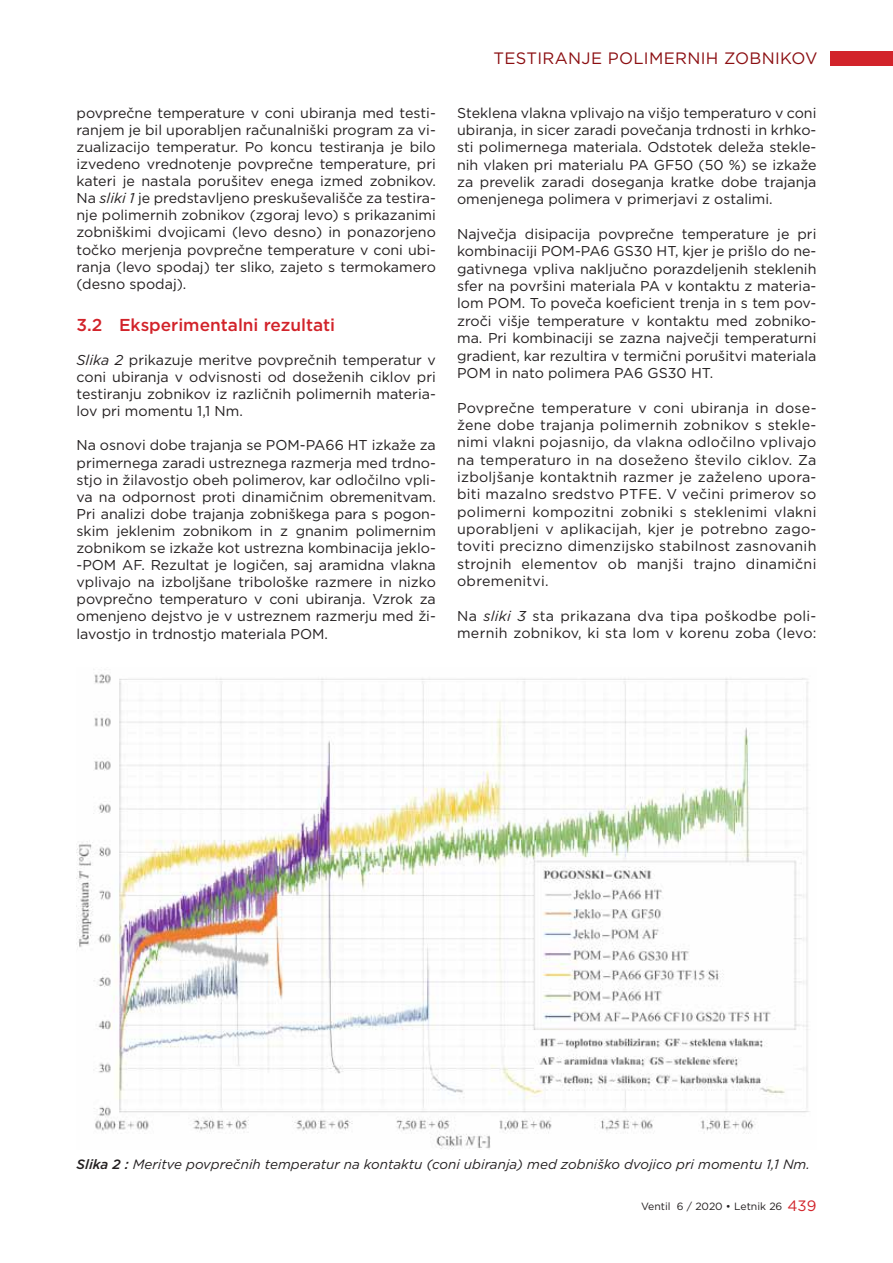
<style>
.page{position:relative;width:893px;height:1263px;background:#fff}
.page>*{position:absolute;margin:0;border:0;box-sizing:border-box;transform-origin:0 0}
.t1{font:500 17.25px "Gotham";color:#d2232a}
.t2{font:16.5px "Gotham";letter-spacing:.02em;color:#8b0e11}
.t3{font:15px "Gotham";color:#d2232a}
.t4{font:14.25px/17.1px "Gotham";color:#231f20;text-align:justify}
.t5{font:14.25px/17.4px "Gotham";letter-spacing:.02em;color:#231f20}
.t6{font:italic 13.5px "Gotham";color:#231f20}
.t7{font:10.5px "Gotham";color:#231f20}
.s1{font-style:italic}
.s2{font-weight:500}
</style>
<div class="page">
<img style="left:77px;top:674px;width:733px;height:475px">
<div style="left:831px;top:51px;width:62px;height:14px;background:#d2232a"></div>
<p class="t4" style="left:77px;top:104px;width:361px">povprečne temperature v coni ubiranja med testi&shy;ranjem je bil uporabljen računalniški program za vi&shy;zualizacijo temperatur. Po koncu testiranja je bilo izvedeno vrednotenje povprečne temperature, pri kateri je nastala porušitev enega izmed zobnikov.<br>Na <span class="s1">sliki 1</span> je predstavljeno preskuševališče za testira&shy;nje polimernih zobnikov (zgoraj levo) s prikazanimi zobniškimi dvojicami (levo desno) in ponazorjeno točko merjenja povprečne temperature v coni ubi&shy;ranja (levo spodaj) ter sliko, zajeto s termokamero (desno spodaj).</p>
<p class="t1" style="left:77px;top:313px;width:260px">3.2 Eksperimentalni rezultati</p>
<p class="t4" style="left:77px;top:351px;width:361px"><span class="s1">Slika 2</span> prikazuje meritve povprečnih temperatur v coni ubiranja v odvisnosti od doseženih ciklov pri testiranju zobnikov iz različnih polimernih materia&shy;lov pri momentu 1,1 Nm.</p>
<p class="t4" style="left:77px;top:436px;width:361px">Na osnovi dobe trajanja se POM-PA66 HT izkaže za primernega zaradi ustreznega razmerja med trdno&shy;stjo in žilavostjo obeh polimerov, kar odločilno vpli&shy;va na odpornost proti dinamičnim obremenitvam.<br>Pri analizi dobe trajanja zobniškega para s pogon&shy;skim jeklenim zobnikom in z gnanim polimernim zobnikom se izkaže kot ustrezna kombinacija jeklo--POM AF. Rezultat je logičen, saj aramidna vlakna vplivajo na izboljšane tribološke razmere in nizko povprečno temperaturo v coni ubiranja. Vzrok za omenjeno dejstvo je v ustreznem razmerju med ži&shy;lavostjo in trdnostjo materiala POM.</p>
<p class="t2" style="left:493px;top:48px;width:326px">TESTIRANJE POLIMERNIH ZOBNIKOV</p>
<p class="t4" style="left:457px;top:104px;width:361px">Steklena vlakna vplivajo na višjo temperaturo v coni ubiranja, in sicer zaradi povečanja trdnosti in krhko&shy;sti polimernega materiala. Odstotek deleža stekle&shy;nih vlaken pri materialu PA GF50 (50 %) se izkaže za prevelik zaradi doseganja kratke dobe trajanja omenjenega polimera v primerjavi z ostalimi.</p>
<p class="t4" style="left:457px;top:225px;width:361px">Največja disipacija povprečne temperature je pri kombinaciji POM-PA6 GS30 HT, kjer je prišlo do ne&shy;gativnega vpliva naključno porazdeljenih steklenih sfer na površini materiala PA v kontaktu z materia&shy;lom POM. To poveča koeficient trenja in s tem pov&shy;zroči višje temperature v kontaktu med zobniko&shy;ma. Pri kombinaciji se zazna največji temperaturni gradient, kar rezultira v termični porušitvi materiala POM in nato polimera PA6 GS30 HT.</p>
<p class="t4" style="left:457px;top:398px;width:361px">Povprečne temperature v coni ubiranja in dose&shy;žene dobe trajanja polimernih zobnikov s stekle&shy;nimi vlakni pojasnijo, da vlakna odločilno vplivajo na temperaturo in na doseženo število ciklov. Za izboljšanje kontaktnih razmer je zaželeno upora&shy;biti mazalno sredstvo PTFE. V večini primerov so polimerni kompozitni zobniki s steklenimi vlakni uporabljeni v aplikacijah, kjer je potrebno zago&shy;toviti precizno dimenzijsko stabilnost zasnovanih strojnih elementov ob manjši trajno dinamični obremenitvi.</p>
<p class="t5" style="left:457px;top:607px;width:361px">Na <span class="s1">sliki 3</span> sta prikazana dva tipa poškodbe poli&shy;mernih zobnikov, ki sta lom v korenu zoba (levo:</p>
<p class="t6" style="left:77px;top:1155px;width:735px"><span class="s2">Slika 2 :</span> Meritve povprečnih temperatur na kontaktu (coni ubiranja) med zobniško dvojico pri momentu 1,1 Nm.</p>
<p class="t3" style="left:787px;top:1196px;width:30px">439</p>
<p class="t7" style="left:641px;top:1199px;width:143px">Ventil 6 / 2020 • Letnik 26</p>
</div>
